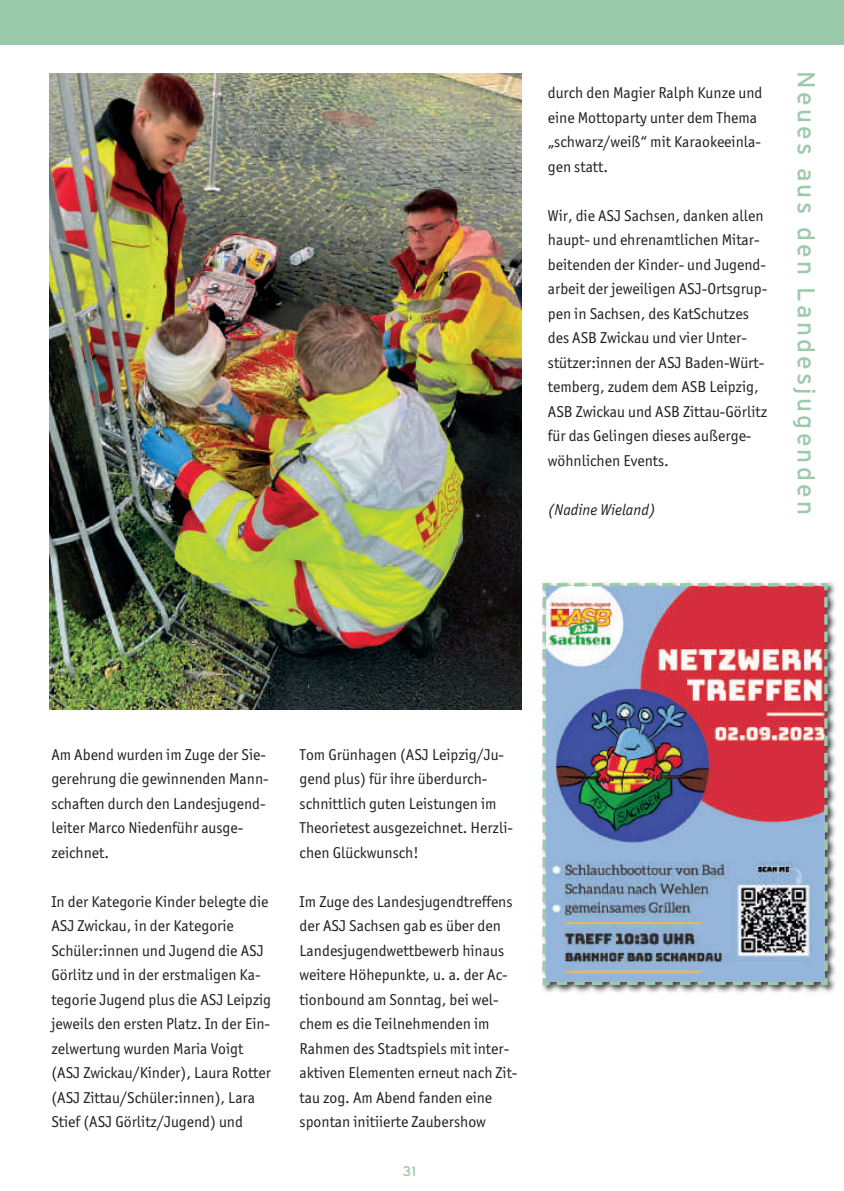
<style>
.page{position:relative;width:844px;height:1191px;background:#fff}
.page>*{position:absolute;margin:0;border:0;box-sizing:border-box;transform-origin:0 0}
.t1{font:24.5px "Interstate";letter-spacing:.13em;color:#9bcaaa}
.t2{font:15.75px/24.5px "Officina Sans ITC Pro";color:#231f20}
.t3{font:italic 15.75px "Officina Sans ITC Pro";color:#231f20}
.t4{font:14px "Interstate";color:#9bcaaa}
</style>
<div class="page">
<div style="left:0;top:0;width:843px;height:45px;background:#9bcaaa"></div>
<img style="left:50px;top:74px;width:471px;height:635px">
<img style="left:542px;top:582px;width:294px;height:411px">
<img style="left:541px;top:581px;width:288px;height:405px">
<p class="t2" style="left:547px;top:82px;width:216px">durch den Magier Ralph Kunze und eine Mottoparty unter dem Thema „schwarz/weiß“ mit Karaokeeinla&shy;gen statt.</p>
<p class="t2" style="left:547px;top:204px;width:221px">Wir, die ASJ Sachsen, danken allen haupt- und ehrenamtlichen Mitar&shy;beitenden der Kinder- und Jugend&shy;arbeit der jeweiligen ASJ-Ortsgrup&shy;pen in Sachsen, des KatSchutzes des ASB Zwickau und vier Unter&shy;stützer:innen der ASJ Baden-Würt&shy;temberg, zudem dem ASB Leipzig,<br>ASB Zwickau und ASB Zittau-Görlitz für das Gelingen dieses außerge&shy;wöhnlichen Events.</p>
<p class="t3" style="left:547px;top:503px;width:109px">(Nadine Wieland)</p>
<h1 class="t1" style="left:815px;top:71px;width:445px;rotate:90deg">Neues aus den Landesjugenden</h1>
<p class="t2" style="left:51px;top:743px;width:219px">Am Abend wurden im Zuge der Sie&shy;gerehrung die gewinnenden Mann&shy;schaften durch den Landesjugend&shy;leiter Marco Niedenführ ausge&shy;zeichnet.</p>
<p class="t2" style="left:51px;top:890px;width:221px">In der Kategorie Kinder belegte die ASJ Zwickau, in der Kategorie Schüler:innen und Jugend die ASJ Görlitz und in der erstmaligen Ka&shy;tegorie Jugend plus die ASJ Leipzig jeweils den ersten Platz. In der Ein&shy;zelwertung wurden Maria Voigt (ASJ Zwickau/Kinder), Laura Rotter (ASJ Zittau/Schüler:innen), Lara Stief (ASJ Görlitz/Jugend) und</p>
<p class="t2" style="left:299px;top:743px;width:215px">Tom Grünhagen (ASJ Leipzig/Ju&shy;gend plus) für ihre überdurch&shy;schnittlich guten Leistungen im<br>Theorietest ausgezeichnet. Herzli&shy;chen Glückwunsch!</p>
<p class="t2" style="left:299px;top:890px;width:219px">Im Zuge des Landesjugendtreffens der ASJ Sachsen gab es über den<br>Landesjugendwettbewerb hinaus weitere Höhepunkte, u. a. der Ac&shy;tionbound am Sonntag, bei wel&shy;chem es die Teilnehmenden im<br>Rahmen des Stadtspiels mit inter&shy;aktiven Elementen erneut nach Zit&shy;tau zog. Am Abend fanden eine spontan initiierte Zaubershow</p>
<p class="t4" style="left:403px;top:1166px;width:15px">31</p>
</div>
